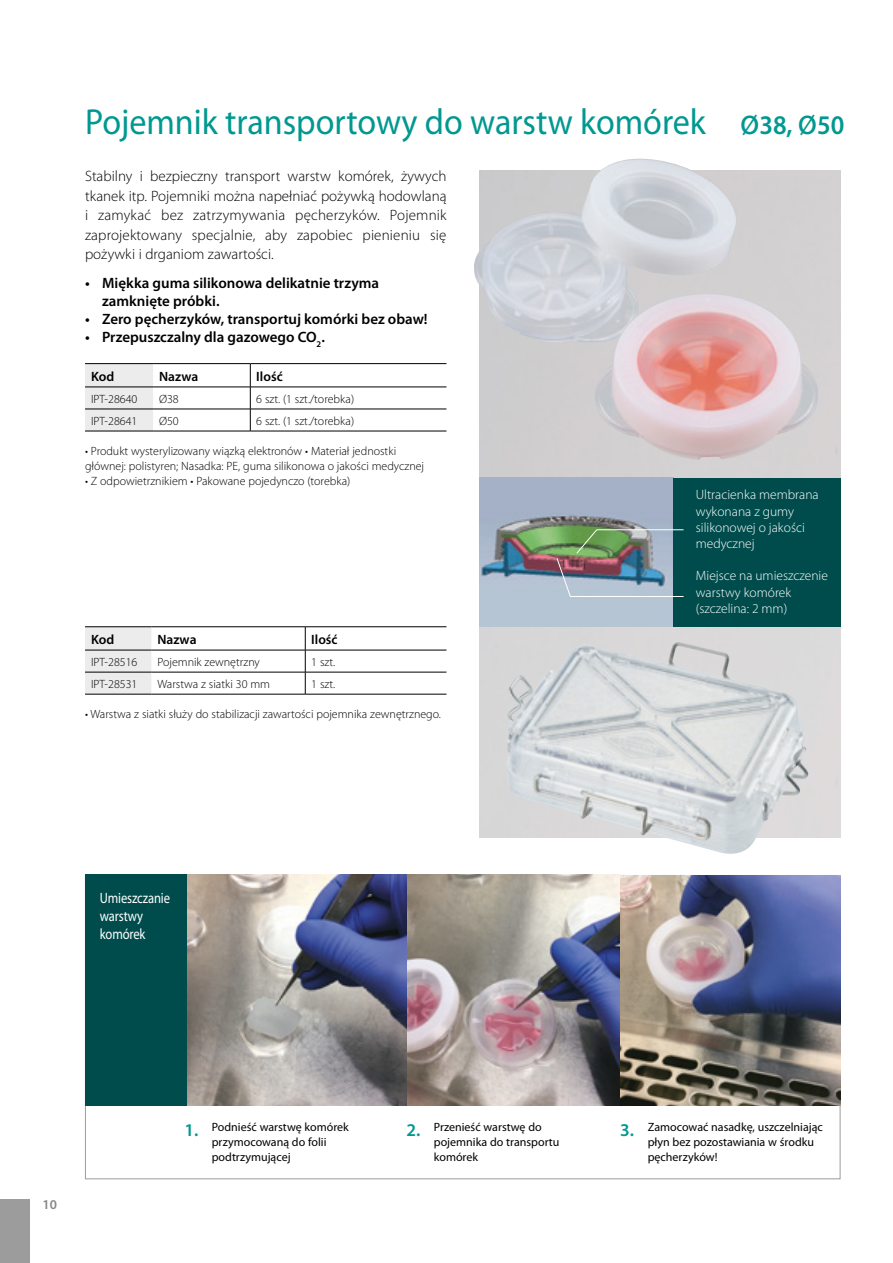
<style>
.page{position:relative;width:893px;height:1263px;background:#fff}
.page>*{position:absolute;margin:0;border:0;box-sizing:border-box;transform-origin:0 0}
.t1{font:36.3px "Myriad Pro";color:#009890;scale:.94 1}
.t2{font:600 18px "Myriad Pro";color:#009890}
.t3{font:300 15px/19.5px "Myriad Pro";letter-spacing:.01em;color:#000;text-align:justify}
.t4{font:600 15px/18px "Myriad Pro";color:#000}
.t5{font:15px/18px "Myriad Pro";letter-spacing:-.01em;color:#fff;scale:.84 1}
.t6{font:300 13.5px/16.2px "Myriad Pro";color:#fff}
.t7{font:600 13.5px "Myriad Pro";color:#000}
.t8{font:600 13.5px "Myriad Pro";color:#868786}
.t9{font:300 12px/15px "Myriad Pro";color:#000}
.t10{font:12px/15px "Myriad Pro";color:#000}
.s1{font-size:37.5px}
.s2{font-weight:600;font-size:27px}
</style>
<div class="page">
<div style="left:479px;top:502px;width:362px;height:335px;background:#dad8d9"></div>
<div style="left:85px;top:364px;width:68px;height:67px;background:#ececec"></div>
<hr style="left:85px;top:363px;width:68px;height:1px;background:#000">
<hr style="left:153px;top:363px;width:97px;height:1px;background:#000">
<hr style="left:250px;top:363px;width:196px;height:1px;background:#000">
<hr style="left:85px;top:387px;width:68px;height:1px;background:#000">
<hr style="left:153px;top:387px;width:97px;height:1px;background:#000">
<hr style="left:250px;top:387px;width:196px;height:1px;background:#000">
<hr style="left:85px;top:409px;width:68px;height:1px;background:#000">
<hr style="left:153px;top:409px;width:97px;height:1px;background:#000">
<hr style="left:250px;top:409px;width:196px;height:1px;background:#000">
<svg style="left:250px;top:364px;width:1px;height:67px"></svg>
<hr style="left:85px;top:431px;width:68px;height:1px;background:#000">
<hr style="left:153px;top:431px;width:97px;height:1px;background:#000">
<hr style="left:250px;top:431px;width:196px;height:1px;background:#000">
<img style="left:474px;top:159px;width:262px;height:185px">
<div style="left:85px;top:875px;width:755px;height:304px;background:#fff;border:1px solid #9c9c9d"></div>
<div style="left:85px;top:875px;width:220px;height:231px;background:#004c4c"></div>
<img style="left:406px;top:875px;width:214px;height:231px">
<img style="left:620px;top:875px;width:220px;height:231px">
<img style="left:595px;top:293px;width:223px;height:167px">
<img style="left:188px;top:875px;width:218px;height:231px">
<img style="left:479px;top:478px;width:194px;height:149px">
<div style="left:85px;top:627px;width:66px;height:67px;background:#ececec"></div>
<hr style="left:85px;top:626px;width:66px;height:1px;background:#000">
<hr style="left:151px;top:626px;width:154px;height:1px;background:#000">
<hr style="left:305px;top:626px;width:141px;height:1px;background:#000">
<hr style="left:85px;top:650px;width:66px;height:1px;background:#000">
<hr style="left:151px;top:650px;width:154px;height:1px;background:#000">
<hr style="left:305px;top:650px;width:141px;height:1px;background:#000">
<hr style="left:85px;top:672px;width:66px;height:1px;background:#000">
<hr style="left:151px;top:672px;width:154px;height:1px;background:#000">
<hr style="left:305px;top:672px;width:141px;height:1px;background:#000">
<svg style="left:305px;top:627px;width:1px;height:67px"></svg>
<hr style="left:85px;top:694px;width:66px;height:1px;background:#000">
<hr style="left:151px;top:694px;width:154px;height:1px;background:#000">
<hr style="left:305px;top:694px;width:141px;height:1px;background:#000">
<div style="left:0;top:1199px;width:30px;height:64px;background:#9c9c9d"></div>
<div style="left:673px;top:478px;width:167px;height:149px;background:#004c4c"></div>
<img style="left:556px;top:529px;width:128px;height:68px">
<img style="left:506px;top:642px;width:302px;height:212px">
<h1 class="t1" style="left:85px;top:100px;width:809px">Pojemnik transportowy do warstw komórek <span class="s1">ø</span><span class="s2">38,</span> <span class="s1">ø</span><span class="s2">50</span></h1>
<p class="t3" style="left:85px;top:166px;width:363px">Stabilny i bezpieczny transport warstw komórek, żywych tkanek itp. Pojemniki można napełniać pożywką hodowlaną i zamykać bez zatrzymywania pęcherzyków. Pojemnik zaprojektowany specjalnie, aby zapobiec pienieniu się pożywki i drganiom zawartości.</p>
<p class="t4" style="left:102px;top:274px;width:279px;text-indent:-17px">• Miękka guma silikonowa delikatnie trzyma zamknięte próbki.</p>
<p class="t4" style="left:85px;top:310px;width:344px">• Zero pęcherzyków, transportuj komórki bez obaw!</p>
<p class="t4" style="left:85px;top:328px;width:241px">• Przepuszczalny dla gazowego CO<sub>2</sub>.</p>
<p class="t7" style="left:91px;top:368px;width:25px">Kod</p>
<p class="t7" style="left:159px;top:368px;width:41px">Nazwa</p>
<p class="t7" style="left:256px;top:368px;width:28px">Ilość</p>
<p class="t9" style="left:91px;top:391px;width:48px">IPT-28640</p>
<p class="t9" style="left:159px;top:391px;width:21px">Ø38</p>
<p class="t9" style="left:256px;top:391px;width:99px">6 szt. (1 szt./torebka)</p>
<p class="t9" style="left:91px;top:413px;width:48px">IPT-28641</p>
<p class="t9" style="left:159px;top:413px;width:21px">Ø50</p>
<p class="t9" style="left:256px;top:413px;width:99px">6 szt. (1 szt./torebka)</p>
<p class="t9" style="left:85px;top:443px;width:341px">• Produkt wysterylizowany wiązką elektronów • Materiał jednostki głównej: polistyren; Nasadka: PE, guma silikonowa o jakości medycznej</p>
<p class="t9" style="left:85px;top:473px;width:267px">• Z odpowietrznikiem • Pakowane pojedynczo (torebka)</p>
<p class="t7" style="left:91px;top:631px;width:25px">Kod</p>
<p class="t7" style="left:157px;top:631px;width:41px">Nazwa</p>
<p class="t7" style="left:311px;top:631px;width:28px">Ilość</p>
<p class="t9" style="left:91px;top:654px;width:48px">IPT-28516</p>
<p class="t9" style="left:157px;top:654px;width:104px">Pojemnik zewnętrzny</p>
<p class="t9" style="left:311px;top:654px;width:25px">1 szt.</p>
<p class="t9" style="left:91px;top:676px;width:48px">IPT-28531</p>
<p class="t9" style="left:157px;top:676px;width:114px">Warstwa z siatki 30 mm</p>
<p class="t9" style="left:311px;top:676px;width:25px">1 szt.</p>
<p class="t9" style="left:85px;top:706px;width:357px">• Warstwa z siatki służy do stabilizacji zawartości pojemnika zewnętrznego.</p>
<p class="t5" style="left:100px;top:888px;width:85px">Umieszczanie warstwy komórek</p>
<p class="t6" style="left:696px;top:487px;width:124px">Ultracienka membrana wykonana z gumy silikonowej o jakości medycznej</p>
<p class="t6" style="left:696px;top:568px;width:134px">Miejsce na umieszczenie warstwy komórek (szczelina: 2 mm)</p>
<p class="t8" style="left:43px;top:1196px;width:16px">10</p>
<p class="t10" style="left:212px;top:1120px;width:138px">Podnieść warstwę komórek przymocowaną do folii podtrzymującej</p>
<p class="t10" style="left:434px;top:1120px;width:127px">Przenieść warstwę do pojemnika do transportu komórek</p>
<p class="t10" style="left:648px;top:1120px;width:177px">Zamocować nasadkę, uszczelniając płyn bez pozostawiania w środku pęcherzyków!</p>
<h2 class="t2" style="left:184px;top:1118px;width:15px">1.</h2>
<h2 class="t2" style="left:406px;top:1118px;width:15px">2.</h2>
<h2 class="t2" style="left:620px;top:1118px;width:15px">3.</h2>
</div>
